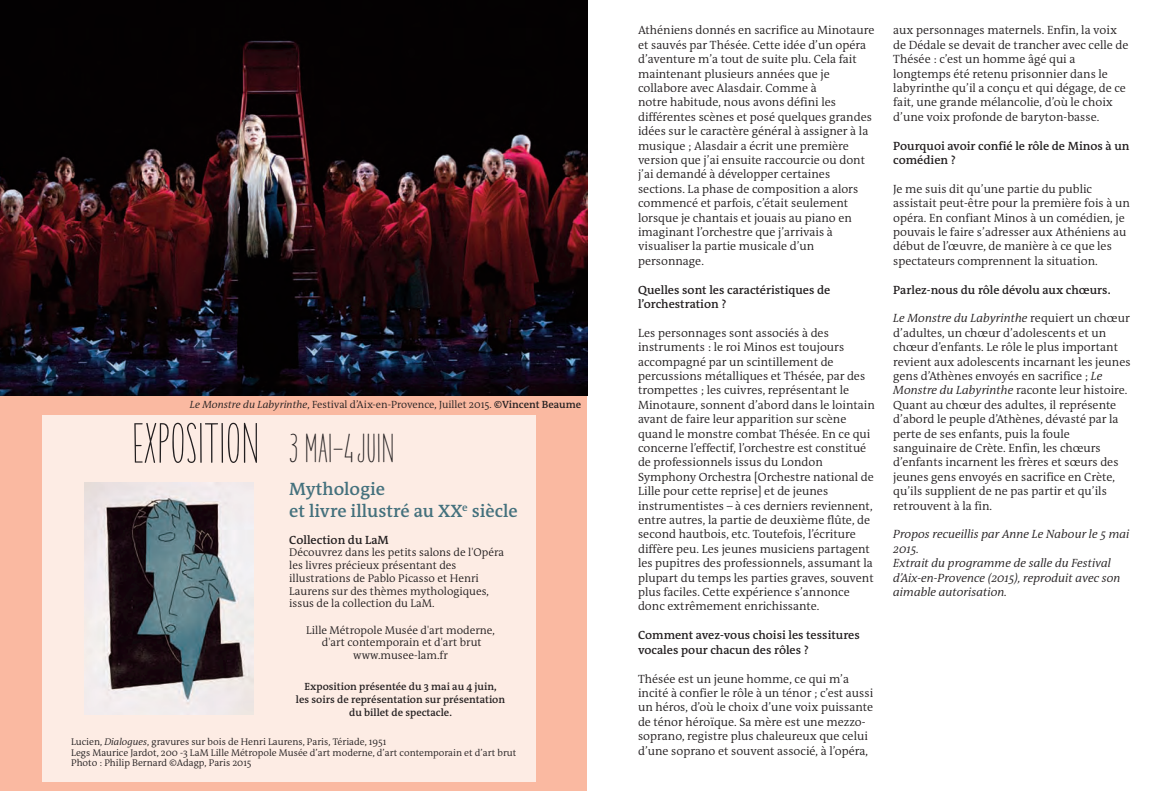
<style>
.page{position:relative;width:1174px;height:791px;background:#fff}
.page>*{position:absolute;margin:0;border:0;box-sizing:border-box;transform-origin:0 0}
.t1{font:700 52.5px "Only You Pro";color:#231f20}
.t2{font:700 37.5px "Only You Pro";color:#231f20}
.t3{font:600 18px/21.6px "The Antiqua B W6";color:#44717d}
.t4{font:300 12px/14.4px "The Antiqua B W4";color:#231f20}
.t5{font:600 12px/14.4px "The Antiqua B W6";color:#231f20}
.t6{font:italic 300 12px/14.4px "The Antiqua B W4";color:#231f20}
.t7{font:300 11.25px/12.8px "The Antiqua B W4";color:#231f20}
.t8{font:600 10.5px/12.8px "The Antiqua B W6";color:#231f20;text-align:center}
.t9{font:300 10.5px "The Antiqua B W4";color:#231f20}
.t10{font:300 9.75px/10.5px "The Antiqua B W4";color:#231f20}
.s1{font-style:italic}
.s2{font-family:"The Antiqua B W6";font-weight:600}
</style>
<div class="page">
<div style="left:0;top:395px;width:587px;height:396px;background:#fab9a1"></div>
<img style="left:0;top:0;width:587px;height:395px">
<div style="left:43px;top:415px;width:493px;height:366px;background:#fdece4"></div>
<img style="left:85px;top:483px;width:169px;height:231px">
<p class="t9" style="left:190px;top:399px;width:393px"><span class="s1">Le Monstre du Labyrinthe</span>, Festival d’Aix-en-Provence, Juillet 2015. <span class="s2">©Vincent Beaume</span></p>
<h1 class="t1" style="left:132px;top:423px;width:129px">EXPOSITION</h1>
<h2 class="t2" style="left:289px;top:434px;width:107px">3 MAI-4 JUIN</h2>
<h3 class="t3" style="left:289px;top:479px;width:230px">Mythologie<br>et livre illustré au XX<sup>e</sup> siècle</h3>
<p class="t5" style="left:289px;top:533px;width:101px">Collection du LaM</p>
<p class="t7" style="left:289px;top:547px;width:216px">Découvrez dans les petits salons de l'Opéra les livres précieux présentant des illustrations de Pablo Picasso et Henri Laurens sur des thèmes mythologiques, issus de la collection du LaM.</p>
<p class="t7" style="left:306px;top:624px;width:190px;text-align:center">Lille Métropole Musée d'art moderne, d'art contemporain et d'art brut www.musee-lam.fr</p>
<p class="t8" style="left:296px;top:681px;width:211px">Exposition présentée du 3 mai au 4 juin,<br>les soirs de représentation sur présentation du billet de spectacle.</p>
<p class="t10" style="left:71px;top:737px;width:447px">Lucien, <span class="s1">Dialogues</span>, gravures sur bois de Henri Laurens, Paris, Tériade, 1951<br>Legs Maurice Jardot, 200 -3 LaM Lille Métropole Musée d’art moderne, d’art contemporain et d’art brut<br>Photo : Philip Bernard ©Adagp, Paris 2015</p>
<p class="t4" style="left:638px;top:24px;width:238px">Athéniens donnés en sacrifice au Minotaure et sauvés par Thésée. Cette idée d’un opéra d’aventure m’a tout de suite plu. Cela fait maintenant plusieurs années que je collabore avec Alasdair. Comme à<br>notre habitude, nous avons défini les différentes scènes et posé quelques grandes idées sur le caractère général à assigner à la musique ; Alasdair a écrit une première version que j’ai ensuite raccourcie ou dont j’ai demandé à développer certaines sections. La phase de composition a alors commencé et parfois, c’était seulement lorsque je chantais et jouais au piano en imaginant l’orchestre que j’arrivais à visualiser la partie musicale d’un personnage.</p>
<p class="t5" style="left:638px;top:283px;width:194px">Quelles sont les caractéristiques de l’orchestration ?</p>
<p class="t4" style="left:638px;top:326px;width:238px">Les personnages sont associés à des instruments : le roi Minos est toujours accompagné par un scintillement de percussions métalliques et Thésée, par des trompettes ; les cuivres, représentant le Minotaure, sonnent d’abord dans le lointain avant de faire leur apparition sur scène quand le monstre combat Thésée. En ce qui concerne l’effectif, l’orchestre est constitué de professionnels issus du London Symphony Orchestra [Orchestre national de Lille pour cette reprise] et de jeunes instrumentistes – à ces derniers reviennent, entre autres, la partie de deuxième flûte, de second hautbois, etc. Toutefois, l’écriture diffère peu. Les jeunes musiciens partagent les pupitres des professionnels, assumant la plupart du temps les parties graves, souvent plus faciles. Cette expérience s’annonce donc extrêmement enrichissante.</p>
<p class="t5" style="left:638px;top:629px;width:223px">Comment avez-vous choisi les tessitures vocales pour chacun des rôles ?</p>
<p class="t4" style="left:638px;top:672px;width:237px">Thésée est un jeune homme, ce qui m’a incité à confier le rôle à un ténor ; c’est aussi un héros, d’où le choix d’une voix puissante de ténor héroïque. Sa mère est une mezzo&shy;soprano, registre plus chaleureux que celui d’une soprano et souvent associé, à l’opéra,</p>
<p class="t4" style="left:893px;top:24px;width:237px">aux personnages maternels. Enfin, la voix de Dédale se devait de trancher avec celle de Thésée : c’est un homme âgé qui a longtemps été retenu prisonnier dans le labyrinthe qu’il a conçu et qui dégage, de ce fait, une grande mélancolie, d’où le choix d’une voix profonde de baryton-basse.</p>
<p class="t5" style="left:893px;top:139px;width:238px">Pourquoi avoir confié le rôle de Minos à un comédien ?</p>
<p class="t4" style="left:893px;top:182px;width:238px">Je me suis dit qu’une partie du public assistait peut-être pour la première fois à un opéra. En confiant Minos à un comédien, je pouvais le faire s’adresser aux Athéniens au début de l’œuvre, de manière à ce que les spectateurs comprennent la situation.</p>
<p class="t5" style="left:893px;top:283px;width:219px">Parlez-nous du rôle dévolu aux chœurs.</p>
<p class="t4" style="left:893px;top:312px;width:239px"><span class="s1">Le Monstre du Labyrinthe</span> requiert un chœur d’adultes, un chœur d’adolescents et un chœur d’enfants. Le rôle le plus important revient aux adolescents incarnant les jeunes gens d’Athènes envoyés en sacrifice ; <span class="s1">Le Monstre du Labyrinthe</span> raconte leur histoire.<br>Quant au chœur des adultes, il représente d’abord le peuple d’Athènes, dévasté par la perte de ses enfants, puis la foule sanguinaire de Crète. Enfin, les chœurs d’enfants incarnent les frères et sœurs des jeunes gens envoyés en sacrifice en Crète, qu’ils supplient de ne pas partir et qu’ils retrouvent à la fin.</p>
<p class="t6" style="left:893px;top:528px;width:238px">Propos recueillis par Anne Le Nabour le 5 mai<br>2015.<br>Extrait du programme de salle du Festival d’Aix-en-Provence (2015), reproduit avec son aimable autorisation.</p>
</div>
